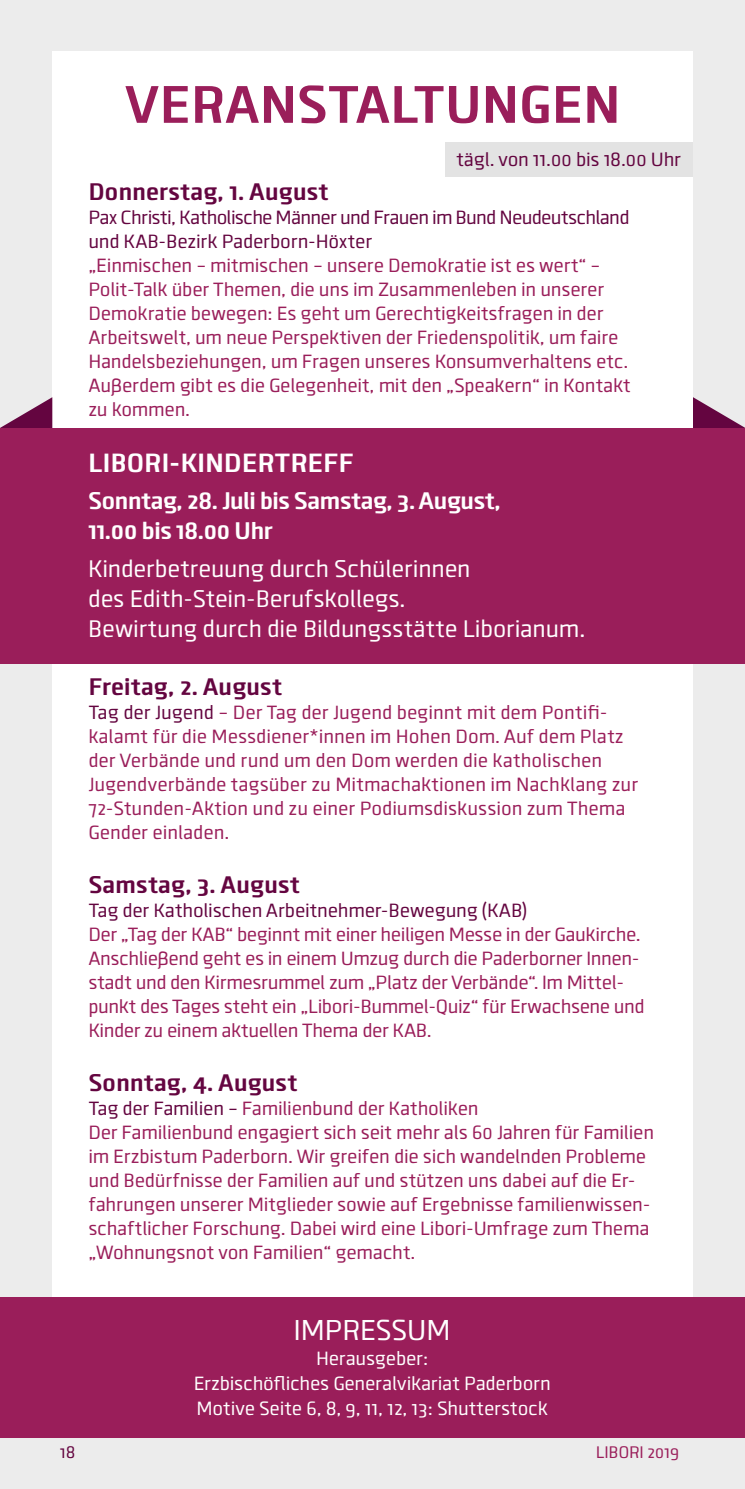
<style>
.page{position:relative;width:745px;height:1489px;background:#fff}
.page>*{position:absolute;margin:0;border:0;box-sizing:border-box;transform-origin:0 0}
.t1{font:700 55px "Clio";color:#9a1e5a}
.t2{font:30px "Clio";color:#fff}
.t3{font:700 27.5px "Clio";color:#fff}
.t4{font:25px/30px "Clio";color:#fff}
.t5{font:700 25px "Clio";color:#640540}
.t6{font:700 25px/30px "Clio";letter-spacing:-.025em;color:#fff}
.t7{font:20px/24px "Clio";color:#9a1e5a}
.t8{font:20px/25px "Clio";color:#fff;text-align:center}
.t9{font:20px/24px "Clio";letter-spacing:-.025em;color:#640540}
.t10{font:20px "Clio";color:#640540}
.t11{font:17.5px "Clio";color:#9a1e5a}
.t12{font:17.5px "Clio";color:#640540}
.s1{color:#640540}
</style>
<div class="page">
<div style="left:0;top:0;width:744px;height:1488px;background:#ececec"></div>
<svg style="left:692px;top:376px;width:52px;height:52px"></svg>
<div style="left:52px;top:51px;width:640px;height:1386px;background:#fff"></div>
<div style="left:0;top:1297px;width:744px;height:140px;background:#9a1e5a"></div>
<svg style="left:0;top:397px;width:52px;height:31px"></svg>
<div style="left:0;top:428px;width:744px;height:235px;background:#9a1e5a"></div>
<div style="left:445px;top:142px;width:247px;height:34px;background:#e3e3e3"></div>
<h1 class="t1" style="left:125px;top:70px;width:497px">VERANSTALTUNGEN</h1>
<p class="t10" style="left:456px;top:147px;width:226px">tägl. von 11.00 bis 18.00 Uhr</p>
<p class="t5" style="left:89px;top:176px;width:241px">Donnerstag, 1. August</p>
<p class="t9" style="left:89px;top:205px;width:542px">Pax Christi, Katholische Männer und Frauen im Bund Neudeutschland und KAB-Bezirk Paderborn-Höxter</p>
<p class="t7" style="left:89px;top:253px;width:543px">„Einmischen – mitmischen – unsere Demokratie ist es wert“ – Polit-Talk über Themen, die uns im Zusammenleben in unserer Demokratie bewegen: Es geht um Gerechtigkeitsfragen in der Arbeitswelt, um neue Perspektiven der Friedenspolitik, um faire Handelsbeziehungen, um Fragen unseres Konsumverhaltens etc.<br>Außerdem gibt es die Gelegenheit, mit den „Speakern“ in Kontakt zu kommen.</p>
<h3 class="t3" style="left:88px;top:446px;width:266px">LIBORI-KINDERTREFF</h3>
<p class="t6" style="left:88px;top:486px;width:413px">Sonntag, 28. Juli bis Samstag, 3. August,<br>11.00 bis 18.00 Uhr</p>
<p class="t4" style="left:88px;top:553px;width:498px">Kinderbetreuung durch Schülerinnen<br>des Edith-Stein-Berufskollegs.<br>Bewirtung durch die Bildungsstätte Liborianum.</p>
<p class="t5" style="left:89px;top:671px;width:195px">Freitag, 2. August</p>
<p class="t7" style="left:89px;top:700px;width:551px"><span class="s1">Tag der Jugend</span> – Der Tag der Jugend beginnt mit dem Pontifi&shy;kalamt für die Messdiener*innen im Hohen Dom. Auf dem Platz der Verbände und rund um den Dom werden die katholischen Jugendverbände tagsüber zu Mitmachaktionen im Nachklang zur 72-Stunden-Aktion und zu einer Podiumsdiskussion zum Thema Gender einladen.</p>
<p class="t5" style="left:89px;top:869px;width:213px">Samstag, 3. August</p>
<p class="t10" style="left:89px;top:898px;width:440px">Tag der Katholischen Arbeitnehmer-Bewegung (KAB)</p>
<p class="t7" style="left:89px;top:922px;width:557px">Der „Tag der KAB“ beginnt mit einer heiligen Messe in der Gaukirche.<br>Anschließend geht es in einem Umzug durch die Paderborner Innen&shy;stadt und den Kirmesrummel zum „Platz der Verbände“. Im Mittel&shy;punkt des Tages steht ein „Libori-Bummel-Quiz“ für Erwachsene und Kinder zu einem aktuellen Thema der KAB.</p>
<p class="t5" style="left:89px;top:1067px;width:210px">Sonntag, 4. August</p>
<p class="t7" style="left:89px;top:1096px;width:566px"><span class="s1">Tag der Familien –</span> Familienbund der Katholiken<br>Der Familienbund engagiert sich seit mehr als 60 Jahren für Familien im Erzbistum Paderborn. Wir greifen die sich wandelnden Probleme und Bedürfnisse der Familien auf und stützen uns dabei auf die Er&shy;fahrungen unserer Mitglieder sowie auf Ergebnisse familienwissen&shy;schaftlicher Forschung. Dabei wird eine Libori-Umfrage zum Thema „Wohnungsnot von Familien“ gemacht.</p>
<h2 class="t2" style="left:294px;top:1312px;width:158px">IMPRESSUM</h2>
<p class="t8" style="left:194px;top:1345px;width:358px">Herausgeber:<br>Erzbischöfliches Generalvikariat Paderborn<br>Motive Seite 6, 8, 9, 11, 12, 13: Shutterstock</p>
<p class="t12" style="left:60px;top:1441px;width:17px">18</p>
<p class="t11" style="left:596px;top:1441px;width:85px">LIBORI 2019</p>
</div>
